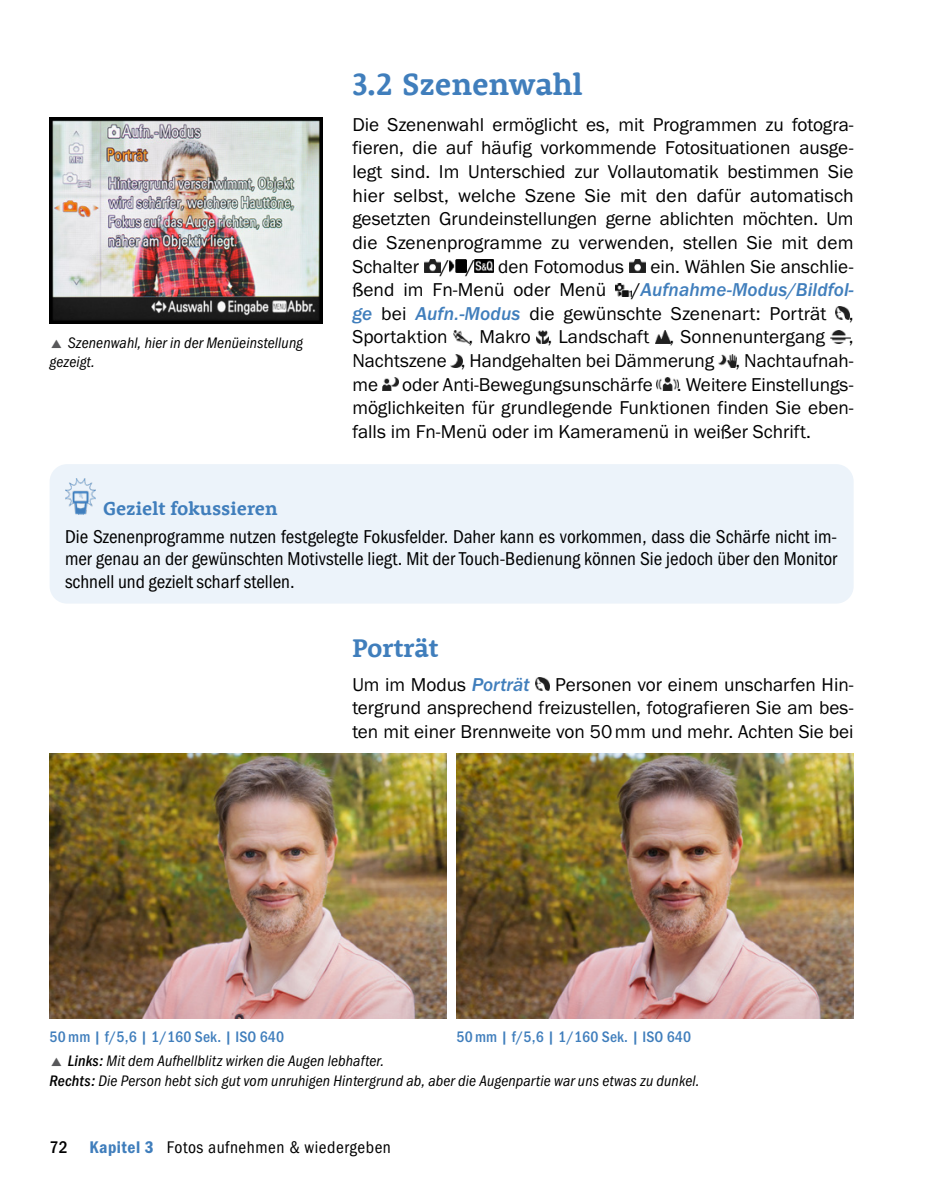
<style>
.page{position:relative;width:943px;height:1191px;background:#fff}
.page>*{position:absolute;margin:0;border:0;box-sizing:border-box;transform-origin:0 0}
.t1{font:700 31.5px "Rooney";color:#407ebc}
._9_head_3{font:700 26.25px "Rooney";color:#407ebc}
._4_Standard{font:19.25px/23.6px "Franklin Gothic URW Boo";color:#000;text-align:justify}
._2_Tipp_Text{font:19.25px/22.8px "Franklin Gothic URW Cond";color:#000;text-align:justify}
._2_Tipp_head{font:700 19.25px "Rooney";color:#407ebc}
.t2{font:17.5px "Franklin Gothic URW Cond";letter-spacing:.03em;color:#000}
.t3{font:15.75px/19.2px "Franklin Gothic URW Con Boo Ita";letter-spacing:.01em;color:#000}
._1_Bu_kameradaten{font:500 15.75px "Franklin Gothic URW Cond";letter-spacing:.01em;color:#407ebc}
.s1{font-family:"Franklin Gothic URW Med Ita";color:#407ebc}
.s2{font-family:"Franklin Gothic URW Con Med Ita"}
.s3{font-weight:500}
.s4{font-family:"Franklin Gothic URW Con Dem";color:#407ebc}
</style>
<div class="page">
<img style="left:424px;top:260px;width:16px;height:12px">
<img style="left:449px;top:260px;width:17px;height:12px">
<img style="left:475px;top:260px;width:18px;height:12px">
<img style="left:629px;top:260px;width:16px;height:12px">
<img style="left:615px;top:283px;width:16px;height:13px">
<img style="left:835px;top:307px;width:14px;height:13px">
<img style="left:453px;top:330px;width:17px;height:13px">
<svg style="left:537px;top:330px;width:11px;height:13px"></svg>
<img style="left:655px;top:330px;width:16px;height:13px">
<img style="left:831px;top:330px;width:19px;height:13px">
<svg style="left:451px;top:354px;width:11px;height:13px"></svg>
<img style="left:718px;top:354px;width:18px;height:13px">
<img style="left:382px;top:378px;width:16px;height:13px">
<img style="left:656px;top:378px;width:22px;height:13px">
<div style="left:50px;top:464px;width:803px;height:139px;background:#ecf3fa;border-radius:17px"></div>
<img style="left:66px;top:479px;width:30px;height:36px">
<img style="left:535px;top:678px;width:14px;height:13px">
<img style="left:50px;top:118px;width:272px;height:206px">
<img style="left:50px;top:753px;width:396px;height:265px">
<img style="left:456px;top:753px;width:397px;height:265px">
<p class="t3" style="left:50px;top:333px;width:255px;text-indent:18px">Szenenwahl, hier in der Menüeinstellung gezeigt.</p>
<p class="t1" style="left:352px;top:63px;width:232px">3.2 Szenenwahl</p>
<p class="_4_Standard" style="left:352px;top:112px;width:503px">Die Szenenwahl ermöglicht es, mit Programmen zu fotogra&shy;fieren, die auf häufig vorkommende Fotosituationen ausge&shy;legt sind. Im Unterschied zur Vollautomatik bestimmen Sie hier selbst, welche Szene Sie mit den dafür automatisch gesetzten Grundeinstellungen gerne ablichten möchten. Um die Szenenprogramme zu verwenden, stellen Sie mit dem Schalter / / den Fotomodus</p>
<p class="_4_Standard" style="left:650px;top:254px;width:205px">ein. Wählen Sie anschlie-</p>
<p class="_4_Standard" style="left:352px;top:277px;width:255px">ßend im Fn-Menü oder Menü</p>
<p class="_4_Standard" style="left:352px;top:277px;width:503px;text-indent:279px">/<span class="s1">Aufnahme-Modus/Bildfol&shy;ge</span> bei <span class="s1">Aufn.-Modus</span> die gewünschte Szenenart: Porträt , Sportaktion , Makro , Landschaft , Sonnenuntergang , Nachtszene , Handgehalten bei Dämmerung , Nachtaufnah&shy;me</p>
<p class="_4_Standard" style="left:402px;top:372px;width:252px">oder Anti-Bewegungsunschärfe</p>
<p class="_4_Standard" style="left:352px;top:372px;width:503px;text-indent:324px">. Weitere Einstellungs&shy;möglichkeiten für grundlegende Funktionen finden Sie eben&shy;falls im Fn-Menü oder im Kameramenü in weißer Schrift.</p>
<p class="_2_Tipp_head" style="left:103px;top:496px;width:176px">Gezielt fokussieren</p>
<p class="_2_Tipp_Text" style="left:65px;top:523px;width:773px">Die Szenenprogramme nutzen festgelegte Fokusfelder. Daher kann es vorkommen, dass die Schärfe nicht im&shy;mer genau an der gewünschten Motivstelle liegt. Mit der Touch-Bedienung können Sie jedoch über den Monitor schnell und gezielt scharf stellen.</p>
<p class="_9_head_3" style="left:352px;top:631px;width:88px">Porträt</p>
<p class="_4_Standard" style="left:352px;top:672px;width:179px">Um im Modus <span class="s1">Porträt</span></p>
<p class="_4_Standard" style="left:352px;top:672px;width:503px;text-indent:203px">Personen vor einem unscharfen Hin&shy;tergrund ansprechend freizustellen, fotografieren Sie am bes&shy;ten mit einer Brennweite von 50mm und mehr. Achten Sie bei</p>
<p class="_1_Bu_kameradaten" style="left:50px;top:1025px;width:236px">50mm | f/5,6 | 1/160 Sek. | ISO 640</p>
<p class="_1_Bu_kameradaten" style="left:456px;top:1025px;width:236px">50mm | f/5,6 | 1/160 Sek. | ISO 640</p>
<p class="t3" style="left:50px;top:1051px;width:651px;text-indent:18px"><span class="s2">Links:</span> Mit dem Aufhellblitz wirken die Augen lebhafter.<br><span class="s2">Rechts:</span> Die Person hebt sich gut vom unruhigen Hintergrund ab, aber die Augenpartie war uns etwas zu dunkel.</p>
<p class="t2" style="left:50px;top:1134px;width:343px"><span class="s3">72</span> <span class="s4">Kapitel 3</span> Fotos aufnehmen &amp; wiedergeben</p>
</div>
